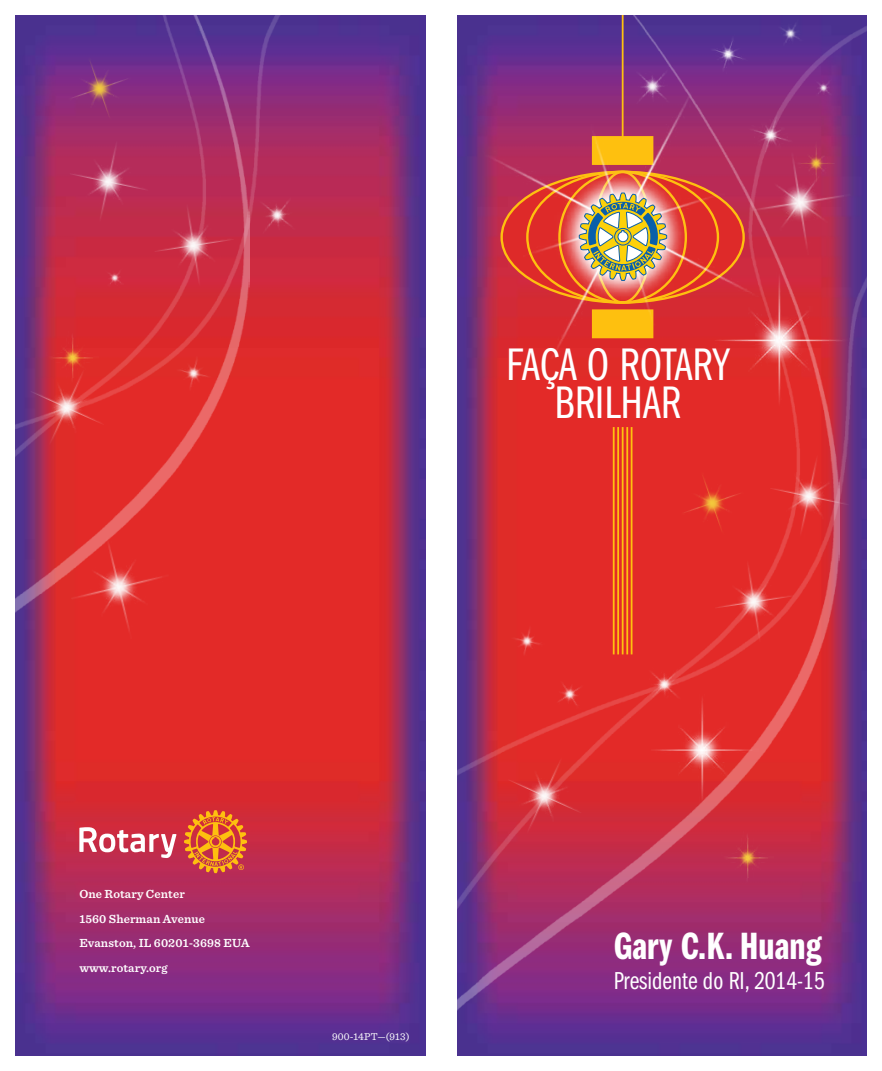
<style>
.page{position:relative;width:882px;height:1071px;background:#fff}
.page>*{position:absolute;margin:0;border:0;box-sizing:border-box;transform-origin:0 0}
.t1{font:47.25px/38.5px "ITC Franklin Gothic Std Bk Cp";color:#fff;text-align:center}
.t2{font:39.38px "ITC Franklin Gothic Std Dm Cp";color:#fff}
.t3{font:25.38px "ITC Franklin Gothic Std Bk Cp";color:#fff}
.t4{font:600 12.25px/24.5px "Sentinel";letter-spacing:.01em;color:#fff}
.t5{font:10.5px "Sentinel";letter-spacing:.01em;color:#fff}
</style>
<div class="page">
<img style="left:16px;top:16px;width:409px;height:1039px">
<img style="left:16px;top:16px;width:269px;height:782px">
<img style="left:142px;top:195px;width:104px;height:103px">
<img style="left:16px;top:349px;width:111px;height:120px">
<img style="left:54px;top:130px;width:109px;height:107px">
<img style="left:54px;top:42px;width:92px;height:93px">
<img style="left:46px;top:331px;width:53px;height:53px">
<img style="left:53px;top:523px;width:133px;height:131px">
<img style="left:173px;top:353px;width:42px;height:42px">
<img style="left:246px;top:185px;width:62px;height:61px">
<img style="left:99px;top:263px;width:32px;height:32px">
<img style="left:457px;top:16px;width:409px;height:183px">
<img style="left:457px;top:199px;width:409px;height:856px">
<img style="left:645px;top:695px;width:114px;height:112px">
<img style="left:858px;top:142px;width:6px;height:124px">
<img style="left:702px;top:645px;width:105px;height:9px">
<img style="left:483px;top:737px;width:121px;height:120px">
<img style="left:858px;top:444px;width:5px;height:107px">
<img style="left:708px;top:34px;width:40px;height:36px">
<img style="left:621px;top:55px;width:63px;height:15px">
<img style="left:634px;top:654px;width:61px;height:61px">
<img style="left:508px;top:645px;width:39px;height:16px">
<img style="left:544px;top:669px;width:51px;height:52px">
<img style="left:771px;top:16px;width:39px;height:37px">
<img style="left:721px;top:831px;width:53px;height:53px">
<hr style="left:622px;top:16px;width:2px;height:148px;background:#fec00f">
<hr style="left:622px;top:427px;width:2px;height:227px;background:#fec00f">
<hr style="left:617px;top:427px;width:2px;height:227px;background:#fec00f">
<hr style="left:613px;top:427px;width:2px;height:227px;background:#fec00f">
<hr style="left:626px;top:427px;width:2px;height:227px;background:#fec00f">
<hr style="left:631px;top:427px;width:2px;height:227px;background:#fec00f">
<img style="left:470px;top:70px;width:388px;height:575px">
<img style="left:513px;top:128px;width:219px;height:218px">
<img style="left:517px;top:132px;width:210px;height:210px">
<svg style="left:579px;top:192px;width:89px;height:89px;background:#baac7f"></svg>
<svg style="left:79px;top:827px;width:97px;height:31px"></svg>
<svg style="left:184px;top:810px;width:63px;height:63px;background:#dc652f"></svg>
<h1 class="t1" style="left:506px;top:345px;width:225px">FAÇA O ROTARY<br>BRILHAR</h1>
<p class="t4" style="left:79px;top:881px;width:172px">One Rotary Center<br>1560 Sherman Avenue<br>Evanston, IL 60201-3698 EUA www.rotary.org</p>
<p class="t5" style="left:332px;top:1028px;width:79px">900-14PT—(913)</p>
<h2 class="t2" style="left:614px;top:925px;width:209px">Gary C.K. Huang</h2>
<h3 class="t3" style="left:614px;top:967px;width:213px">Presidente do RI, 2014-15</h3>
</div>
